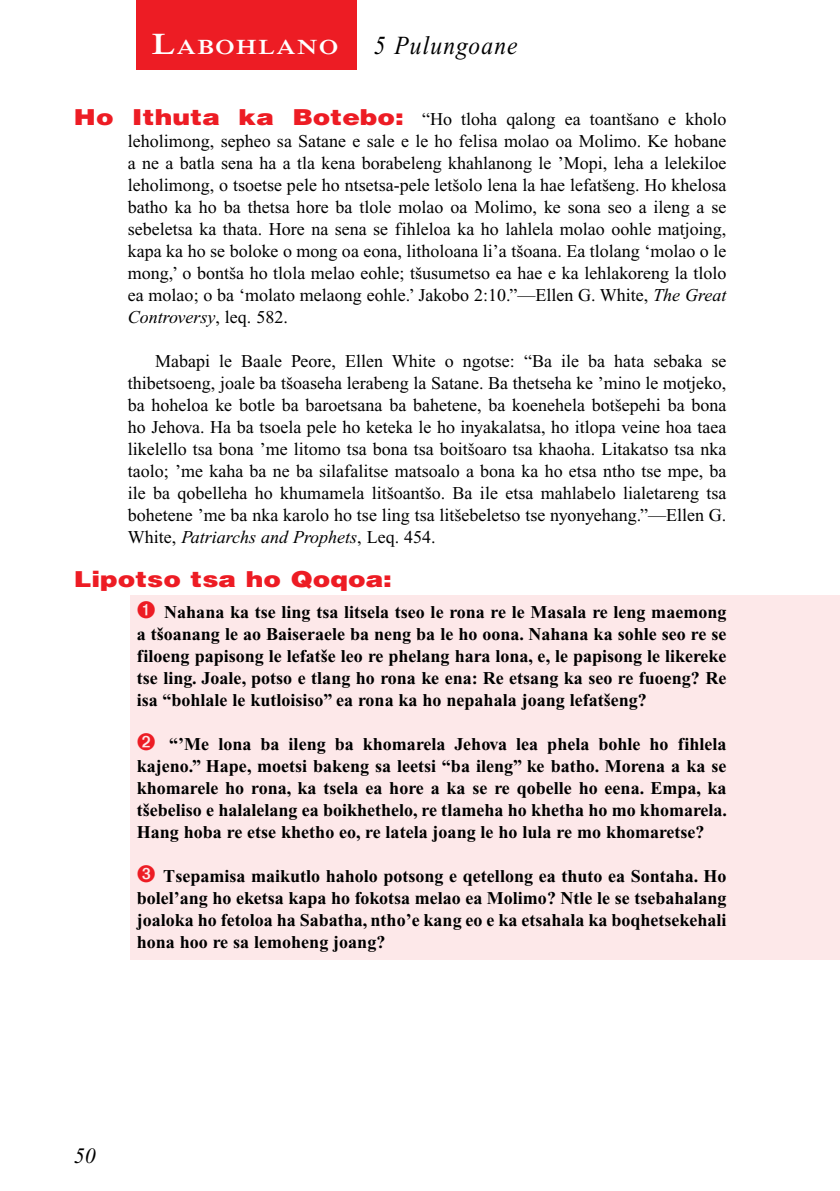
<style>
.page{position:relative;width:840px;height:1191px;background:#fff}
.page>*{position:absolute;margin:0;border:0;box-sizing:border-box;transform-origin:0 0}
.t1{font:italic 26px "Times New Roman PS Std";letter-spacing:.05em;color:#000;scale:.9 1}
.t2{font:900 22px "Helvetica LT Std";color:#ed1c24;scale:1.2 1}
.t3{font:italic 22px "Times New Roman PS Std";color:#000}
.t4{font:600 21px "Times NRMT Std";letter-spacing:.07em;color:#fff;scale:1.1 1}
.t5{font:18px/22px "Times New Roman PS Std";color:#000;text-align:justify}
.t6{font:700 18px/22px "Times New Roman PS Std";color:#000;text-align:justify}
.s1{font-size:30px}
.s2{font-family:"Helvetica LT Std";font-weight:900;font-size:22px;color:#ed1c24}
.s3{font-style:italic}
.s4{color:#ed1c24}
</style>
<div class="page">
<div style="left:136px;top:0;width:220px;height:69px;background:#ed1c24"></div>
<div style="left:130px;top:595px;width:709px;height:365px;background:#fde8e9"></div>
<p class="t4" style="left:152px;top:35px;width:171px"><span class="s1">L</span>ABOHLANO</p>
<h1 class="t1" style="left:374px;top:32px;width:161px">5 Pulungoane</h1>
<p class="t5" style="left:128px;top:108px;width:600px;text-indent:-54px"><span class="s2">Ho Ithuta ka Botebo:</span> “Ho tloha qalong ea toantšano e kholo leholimong, sepheo sa Satane e sale e le ho felisa molao oa Molimo. Ke hobane a ne a batla sena ha a tla kena borabeleng khahlanong le ’Mopi, leha a lelekiloe leholimong, o tsoetse pele ho ntsetsa-pele letšolo lena la hae lefatšeng. Ho khelosa batho ka ho ba thetsa hore ba tlole molao oa Molimo, ke sona seo a ileng a se sebeletsa ka thata. Hore na sena se fihleloa ka ho lahlela molao oohle matjoing, kapa ka ho se boloke o mong oa eona, litholoana li’a tšoana. Ea tlolang ‘molao o le mong,’ o bontša ho tlola melao eohle; tšusumetso ea hae e ka lehlakoreng la tlolo ea molao; o ba ‘molato melaong eohle.’ Jakobo 2:10.”—Ellen G. White, <span class="s3">The Great Controversy</span>, leq. 582.</p>
<p class="t5" style="left:128px;top:350px;width:600px;text-indent:27px">Mabapi le Baale Peore, Ellen White o ngotse: “Ba ile ba hata sebaka se thibetsoeng, joale ba tšoaseha lerabeng la Satane. Ba thetseha ke ’mino le motjeko, ba hoheloa ke botle ba baroetsana ba bahetene, ba koenehela botšepehi ba bona ho Jehova. Ha ba tsoela pele ho keteka le ho inyakalatsa, ho itlopa veine hoa taea likelello tsa bona ’me litomo tsa bona tsa boitšoaro tsa khaoha. Litakatso tsa nka taolo; ’me kaha ba ne ba silafalitse matsoalo a bona ka ho etsa ntho tse mpe, ba ile ba qobelleha ho khumamela litšoantšo. Ba ile etsa mahlabelo lialetareng tsa bohetene ’me ba nka karolo ho tse ling tsa litšebeletso tse nyonyehang.”—Ellen G.<br>White, <span class="s3">Patriarchs and Prophets</span>, Leq. 454.</p>
<p class="t2" style="left:74px;top:565px;width:266px">Lipotso tsa ho Qoqoa:</p>
<p class="t6" style="left:137px;top:601px;width:591px"><span class="s4">➊</span> Nahana ka tse ling tsa litsela tseo le rona re le Masala re leng maemong a tšoanang le ao Baiseraele ba neng ba le ho oona. Nahana ka sohle seo re se filoeng papisong le lefatše leo re phelang hara lona, e, le papisong le likereke tse ling. Joale, potso e tlang ho rona ke ena: Re etsang ka seo re fuoeng? Re isa “bohlale le kutloisiso” ea rona ka ho nepahala joang lefatšeng?</p>
<p class="t6" style="left:137px;top:733px;width:591px"><span class="s4">➋</span> “’Me lona ba ileng ba khomarela Jehova lea phela bohle ho fihlela kajeno.” Hape, moetsi bakeng sa leetsi “ba ileng” ke batho. Morena a ka se khomarele ho rona, ka tsela ea hore a ka se re qobelle ho eena. Empa, ka tšebeliso e halalelang ea boikhethelo, re tlameha ho khetha ho mo khomarela.<br>Hang hoba re etse khetho eo, re latela joang le ho lula re mo khomaretse?</p>
<p class="t6" style="left:137px;top:865px;width:590px"><span class="s4">➌</span> Tsepamisa maikutlo haholo potsong e qetellong ea thuto ea Sontaha. Ho bolel’ang ho eketsa kapa ho fokotsa melao ea Molimo? Ntle le se tsebahalang joaloka ho fetoloa ha Sabatha, ntho’e kang eo e ka etsahala ka boqhetsekehali hona hoo re sa lemoheng joang?</p>
<p class="t3" style="left:74px;top:1144px;width:23px">50</p>
</div>
